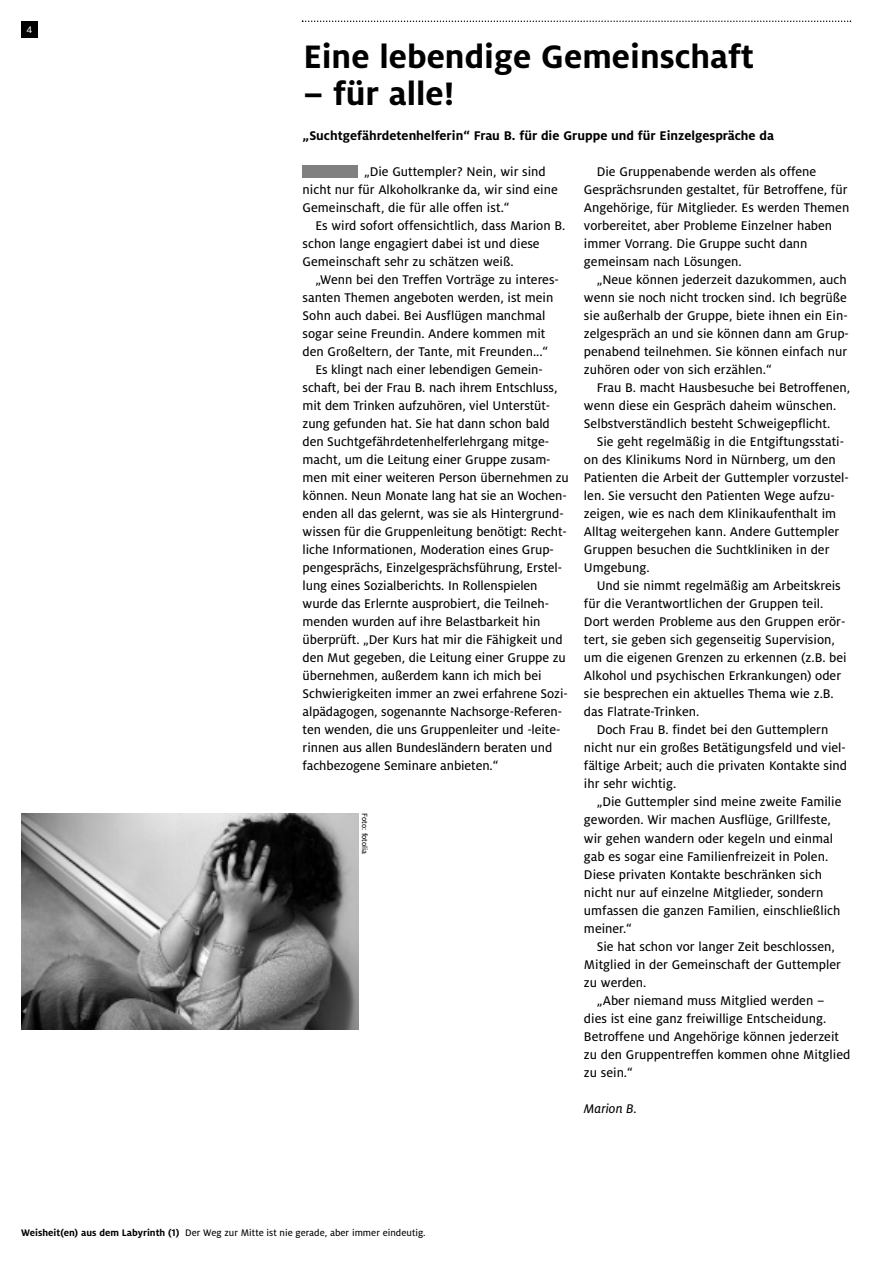
<style>
.page{position:relative;width:893px;height:1263px;background:#fff}
.page>*{position:absolute;margin:0;border:0;box-sizing:border-box;transform-origin:0 0}
.t1{font:700 36px "Milo LF";color:#000}
.t2{font:13.95px/18px "Milo LF Text";color:#000}
.t3{font:700 13.95px "Milo LF";color:#000}
.t4{font:italic 13.95px "Milo LF Text";color:#000}
.t5{font:10.5px "Milo LF Text";color:#000}
.t6{font:10.5px "Milo LF Text";color:#fff}
.t7{font:8.25px "Milo LF Text";color:#000}
.s1{font-family:"Milo LF";font-weight:700}
</style>
<div class="page">
<div style="left:21px;top:21px;width:17px;height:17px;background:#000"></div>
<svg style="left:302px;top:21px;width:549px;height:1px"></svg>
<div style="left:303px;top:165px;width:55px;height:13px;background:#808080"></div>
<img style="left:21px;top:813px;width:337px;height:216px">
<p class="t6" style="left:27px;top:25px;width:7px">4</p>
<h1 class="t1" style="left:303px;top:44px;width:452px">Eine lebendige Gemeinschaft</h1>
<h1 class="t1" style="left:303px;top:81px;width:153px">– für alle!</h1>
<p class="t3" style="left:303px;top:131px;width:473px">„Suchtgefährdetenhelferin“ Frau B. für die Gruppe und für Einzelgespräche da</p>
<p class="t2" style="left:303px;top:164px;width:257px;text-indent:61px">„Die Guttempler? Nein, wir sind nicht nur für Alkoholkranke da, wir sind eine<br>Gemeinschaft, die für alle offen ist.“</p>
<p class="t2" style="left:303px;top:218px;width:264px;text-indent:13px">Es wird sofort offensichtlich, dass Marion B. schon lange engagiert dabei ist und diese<br>Gemeinschaft sehr zu schätzen weiß.</p>
<p class="t2" style="left:315px;top:272px;width:245px">„Wenn bei den Treffen Vorträge zu interes-</p>
<p class="t2" style="left:303px;top:290px;width:252px">santen Themen angeboten werden, ist mein</p>
<p class="t2" style="left:303px;top:308px;width:244px">Sohn auch dabei. Bei Ausflügen manchmal</p>
<p class="t2" style="left:303px;top:326px;width:244px">sogar seine Freundin. Andere kommen mit</p>
<p class="t2" style="left:303px;top:344px;width:247px">den Großeltern, der Tante, mit Freunden...“</p>
<p class="t2" style="left:315px;top:362px;width:229px">Es klingt nach einer lebendigen Gemein-</p>
<p class="t2" style="left:303px;top:380px;width:256px">schaft, bei der Frau B. nach ihrem Entschluss,</p>
<p class="t2" style="left:303px;top:398px;width:249px">mit dem Trinken aufzuhören, viel Unterstüt-</p>
<p class="t2" style="left:303px;top:416px;width:249px">zung gefunden hat. Sie hat dann schon bald</p>
<p class="t2" style="left:303px;top:434px;width:248px">den Suchtgefährdetenhelferlehrgang mitge-</p>
<p class="t2" style="left:303px;top:452px;width:250px">macht, um die Leitung einer Gruppe zusam-</p>
<p class="t2" style="left:303px;top:470px;width:268px">men mit einer weiteren Person übernehmen zu</p>
<p class="t2" style="left:303px;top:488px;width:266px">können. Neun Monate lang hat sie an Wochen-</p>
<p class="t2" style="left:303px;top:506px;width:263px">enden all das gelernt, was sie als Hintergrund-</p>
<p class="t2" style="left:303px;top:524px;width:266px">wissen für die Gruppenleitung benötigt: Recht-</p>
<p class="t2" style="left:303px;top:542px;width:253px">liche Informationen, Moderation eines Grup-</p>
<p class="t2" style="left:303px;top:560px;width:261px">pengesprächs, Einzelgesprächsführung, Erstel-</p>
<p class="t2" style="left:303px;top:578px;width:236px">lung eines Sozialberichts. In Rollenspielen</p>
<p class="t2" style="left:303px;top:596px;width:248px">wurde das Erlernte ausprobiert, die Teilneh-</p>
<p class="t2" style="left:303px;top:614px;width:239px">menden wurden auf ihre Belastbarkeit hin</p>
<p class="t2" style="left:303px;top:632px;width:262px">überprüft. „Der Kurs hat mir die Fähigkeit und</p>
<p class="t2" style="left:303px;top:650px;width:265px">den Mut gegeben, die Leitung einer Gruppe zu</p>
<p class="t2" style="left:303px;top:668px;width:240px">übernehmen, außerdem kann ich mich bei</p>
<p class="t2" style="left:303px;top:686px;width:267px">Schwierigkeiten immer an zwei erfahrene Sozi-</p>
<p class="t2" style="left:303px;top:704px;width:261px">alpädagogen, sogenannte Nachsorge-Referen-</p>
<p class="t2" style="left:303px;top:722px;width:259px">ten wenden, die uns Gruppenleiter und -leite-</p>
<p class="t2" style="left:303px;top:740px;width:251px">rinnen aus allen Bundesländern beraten und</p>
<p class="t2" style="left:303px;top:758px;width:197px">fachbezogene Seminare anbieten.“</p>
<p class="t7" style="left:368px;top:813px;width:42px;rotate:90deg">Foto: fotolia</p>
<p class="t2" style="left:584px;top:164px;width:267px;text-indent:13px">Die Gruppenabende werden als offene Gesprächsrunden gestaltet, für Betroffene, für Angehörige, für Mitglieder. Es werden Themen vorbereitet, aber Probleme Einzelner haben immer Vorrang. Die Gruppe sucht dann gemeinsam nach Lösungen.</p>
<p class="t2" style="left:584px;top:272px;width:266px;text-indent:13px">„Neue können jederzeit dazukommen, auch wenn sie noch nicht trocken sind. Ich begrüße sie außerhalb der Gruppe, biete ihnen ein Ein&shy;zelgespräch an und sie können dann am Grup&shy;penabend teilnehmen. Sie können einfach nur zuhören oder von sich erzählen.“</p>
<p class="t2" style="left:584px;top:380px;width:268px;text-indent:13px">Frau B. macht Hausbesuche bei Betroffenen, wenn diese ein Gespräch daheim wünschen.<br>Selbstverständlich besteht Schweigepflicht.</p>
<p class="t2" style="left:584px;top:434px;width:266px;text-indent:13px">Sie geht regelmäßig in die Entgiftungsstati&shy;on des Klinikums Nord in Nürnberg, um den Patienten die Arbeit der Guttempler vorzustel&shy;len. Sie versucht den Patienten Wege aufzu&shy;zeigen, wie es nach dem Klinikaufenthalt im Alltag weitergehen kann. Andere Guttempler Gruppen besuchen die Suchtkliniken in der Umgebung.</p>
<p class="t2" style="left:584px;top:578px;width:264px;text-indent:13px">Und sie nimmt regelmäßig am Arbeitskreis für die Verantwortlichen der Gruppen teil.<br>Dort werden Probleme aus den Gruppen erör&shy;tert, sie geben sich gegenseitig Supervision, um die eigenen Grenzen zu erkennen (z.B. bei Alkohol und psychischen Erkrankungen) oder sie besprechen ein aktuelles Thema wie z.B. das Flatrate-Trinken.</p>
<p class="t2" style="left:584px;top:722px;width:265px;text-indent:13px">Doch Frau B. findet bei den Guttemplern nicht nur ein großes Betätigungsfeld und viel&shy;fältige Arbeit; auch die privaten Kontakte sind ihr sehr wichtig.</p>
<p class="t2" style="left:584px;top:794px;width:259px;text-indent:13px">„Die Guttempler sind meine zweite Familie geworden. Wir machen Ausflüge, Grillfeste, wir gehen wandern oder kegeln und einmal gab es sogar eine Familienfreizeit in Polen.<br>Diese privaten Kontakte beschränken sich nicht nur auf einzelne Mitglieder, sondern umfassen die ganzen Familien, einschließlich meiner.“</p>
<p class="t2" style="left:584px;top:938px;width:259px;text-indent:13px">Sie hat schon vor langer Zeit beschlossen,<br>Mitglied in der Gemeinschaft der Guttempler zu werden.</p>
<p class="t2" style="left:584px;top:992px;width:268px;text-indent:13px">„Aber niemand muss Mitglied werden – dies ist eine ganz freiwillige Entscheidung.<br>Betroffene und Angehörige können jederzeit zu den Gruppentreffen kommen ohne Mitglied zu sein.“</p>
<p class="t4" style="left:584px;top:1103px;width:54px">Marion B.</p>
<p class="t5" style="left:21px;top:1228px;width:406px"><span class="s1">Weisheit(en) aus dem Labyrinth (1)</span> Der Weg zur Mitte ist nie gerade, aber immer eindeutig.</p>
</div>
